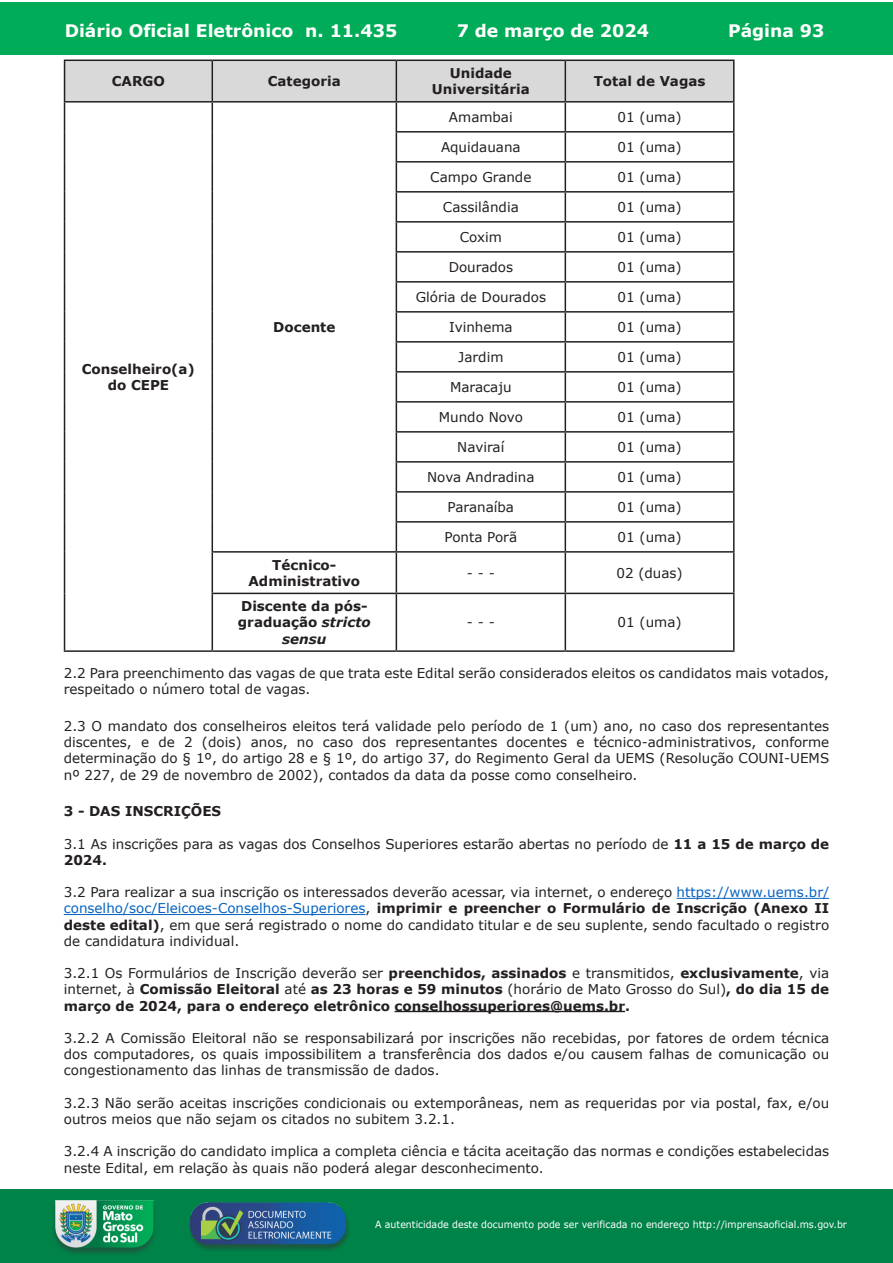
<style>
.page{position:relative;width:893px;height:1263px;background:#fff}
.page>*{position:absolute;margin:0;border:0;box-sizing:border-box;transform-origin:0 0}
.t1{font:700 17.25px "Verdana";color:#fff}
.t2{font:13.5px/16.2px "Verdana";color:#231f20}
.t3{font:700 13.5px/16.2px "Verdana";color:#231f20;text-align:center}
.t4{font:9.9px "Verdana";color:#fff;scale:.95 1}
.s1{font-style:italic}
.s2{font-weight:700}
.s3{color:#0563c1}
.s4{font-weight:400}
</style>
<div class="page">
<div style="left:0;top:2px;width:893px;height:53px;background:#00ac57"></div>
<div style="left:1px;top:1189px;width:892px;height:74px;background:#008349"></div>
<img style="left:49px;top:1198px;width:111px;height:61px">
<img style="left:185px;top:1201px;width:168px;height:54px">
<hr style="left:677px;top:898px;width:152px;height:1px;background:#0563c1">
<hr style="left:64px;top:914px;width:301px;height:1px;background:#0563c1">
<hr style="left:395px;top:1011px;width:230px;height:1px;background:#231f20">
<hr style="left:565px;top:60px;width:170px;height:1px;background:#231f20">
<hr style="left:565px;top:101px;width:170px;height:2px;background:#231f20">
<hr style="left:565px;top:131px;width:170px;height:2px;background:#231f20">
<hr style="left:565px;top:161px;width:170px;height:2px;background:#231f20">
<hr style="left:565px;top:191px;width:170px;height:2px;background:#231f20">
<hr style="left:565px;top:221px;width:170px;height:2px;background:#231f20">
<hr style="left:565px;top:251px;width:170px;height:2px;background:#231f20">
<hr style="left:565px;top:281px;width:170px;height:2px;background:#231f20">
<hr style="left:565px;top:311px;width:170px;height:2px;background:#231f20">
<hr style="left:565px;top:341px;width:170px;height:2px;background:#231f20">
<hr style="left:565px;top:371px;width:170px;height:2px;background:#231f20">
<hr style="left:565px;top:401px;width:170px;height:2px;background:#231f20">
<hr style="left:565px;top:431px;width:170px;height:2px;background:#231f20">
<hr style="left:565px;top:461px;width:170px;height:2px;background:#231f20">
<hr style="left:565px;top:491px;width:170px;height:2px;background:#231f20">
<hr style="left:565px;top:521px;width:170px;height:2px;background:#231f20">
<hr style="left:212px;top:551px;width:184px;height:2px;background:#231f20">
<hr style="left:396px;top:551px;width:169px;height:2px;background:#231f20">
<hr style="left:565px;top:551px;width:170px;height:2px;background:#231f20">
<hr style="left:212px;top:593px;width:184px;height:1px;background:#231f20">
<hr style="left:396px;top:593px;width:169px;height:1px;background:#231f20">
<hr style="left:565px;top:593px;width:170px;height:1px;background:#231f20">
<hr style="left:64px;top:650px;width:148px;height:2px;background:#231f20">
<hr style="left:212px;top:650px;width:184px;height:2px;background:#231f20">
<hr style="left:396px;top:650px;width:169px;height:2px;background:#231f20">
<hr style="left:565px;top:650px;width:170px;height:2px;background:#231f20">
<hr style="left:64px;top:522px;width:1px;height:30px;background:#231f20">
<hr style="left:64px;top:552px;width:1px;height:41px;background:#231f20">
<hr style="left:64px;top:593px;width:1px;height:57px;background:#231f20">
<hr style="left:733px;top:61px;width:2px;height:40px;background:#231f20">
<hr style="left:733px;top:103px;width:2px;height:28px;background:#231f20">
<hr style="left:733px;top:133px;width:2px;height:28px;background:#231f20">
<hr style="left:733px;top:163px;width:2px;height:28px;background:#231f20">
<hr style="left:733px;top:193px;width:2px;height:28px;background:#231f20">
<hr style="left:733px;top:223px;width:2px;height:28px;background:#231f20">
<hr style="left:733px;top:253px;width:2px;height:28px;background:#231f20">
<hr style="left:733px;top:283px;width:2px;height:28px;background:#231f20">
<hr style="left:733px;top:313px;width:2px;height:28px;background:#231f20">
<hr style="left:733px;top:343px;width:2px;height:28px;background:#231f20">
<hr style="left:733px;top:373px;width:2px;height:28px;background:#231f20">
<hr style="left:733px;top:403px;width:2px;height:28px;background:#231f20">
<hr style="left:733px;top:433px;width:2px;height:28px;background:#231f20">
<hr style="left:733px;top:463px;width:2px;height:28px;background:#231f20">
<hr style="left:733px;top:493px;width:2px;height:28px;background:#231f20">
<svg style="left:64px;top:60px;width:670px;height:491px"></svg>
<hr style="left:733px;top:523px;width:2px;height:28px;background:#231f20">
<hr style="left:212px;top:553px;width:1px;height:40px;background:#231f20">
<hr style="left:396px;top:553px;width:1px;height:40px;background:#231f20">
<hr style="left:565px;top:553px;width:1px;height:40px;background:#231f20">
<hr style="left:733px;top:553px;width:2px;height:40px;background:#231f20">
<hr style="left:212px;top:594px;width:1px;height:56px;background:#231f20">
<hr style="left:396px;top:594px;width:1px;height:56px;background:#231f20">
<hr style="left:565px;top:594px;width:1px;height:56px;background:#231f20">
<hr style="left:733px;top:594px;width:2px;height:56px;background:#231f20">
<p class="t1" style="left:65px;top:18px;width:334px">Diário Oficial Eletrônico n. 11.435</p>
<p class="t1" style="left:457px;top:18px;width:194px">7 de março de 2024</p>
<p class="t1" style="left:728px;top:18px;width:98px">Página 93</p>
<p class="t3" style="left:112px;top:73px;width:55px">CARGO</p>
<p class="t3" style="left:268px;top:73px;width:74px">Categoria</p>
<p class="t3" style="left:432px;top:65px;width:99px">Unidade<br>Universitária</p>
<p class="t3" style="left:594px;top:73px;width:113px">Total de Vagas</p>
<p class="t3" style="left:82px;top:360px;width:115px">Conselheiro(a) do CEPE</p>
<p class="t3" style="left:273px;top:319px;width:64px">Docente</p>
<p class="t3" style="left:248px;top:556px;width:113px">Técnico-<br>Administrativo</p>
<p class="t2" style="left:449px;top:109px;width:65px">Amambai</p>
<p class="t2" style="left:618px;top:109px;width:65px">01 (uma)</p>
<p class="t2" style="left:441px;top:139px;width:81px">Aquidauana</p>
<p class="t2" style="left:618px;top:139px;width:65px">01 (uma)</p>
<p class="t2" style="left:430px;top:169px;width:103px">Campo Grande</p>
<p class="t2" style="left:618px;top:169px;width:65px">01 (uma)</p>
<p class="t2" style="left:443px;top:199px;width:77px">Cassilândia</p>
<p class="t2" style="left:618px;top:199px;width:65px">01 (uma)</p>
<p class="t2" style="left:460px;top:229px;width:44px">Coxim</p>
<p class="t2" style="left:618px;top:229px;width:65px">01 (uma)</p>
<p class="t2" style="left:449px;top:259px;width:66px">Dourados</p>
<p class="t2" style="left:618px;top:259px;width:65px">01 (uma)</p>
<p class="t2" style="left:416px;top:289px;width:132px">Glória de Dourados</p>
<p class="t2" style="left:618px;top:289px;width:65px">01 (uma)</p>
<p class="t2" style="left:449px;top:319px;width:65px">Ivinhema</p>
<p class="t2" style="left:618px;top:319px;width:65px">01 (uma)</p>
<p class="t2" style="left:458px;top:349px;width:47px">Jardim</p>
<p class="t2" style="left:618px;top:349px;width:65px">01 (uma)</p>
<p class="t2" style="left:450px;top:379px;width:63px">Maracaju</p>
<p class="t2" style="left:618px;top:379px;width:65px">01 (uma)</p>
<p class="t2" style="left:439px;top:409px;width:86px">Mundo Novo</p>
<p class="t2" style="left:618px;top:409px;width:65px">01 (uma)</p>
<p class="t2" style="left:457px;top:439px;width:49px">Naviraí</p>
<p class="t2" style="left:618px;top:439px;width:65px">01 (uma)</p>
<p class="t2" style="left:427px;top:469px;width:109px">Nova Andradina</p>
<p class="t2" style="left:618px;top:469px;width:65px">01 (uma)</p>
<p class="t2" style="left:448px;top:499px;width:68px">Paranaíba</p>
<p class="t2" style="left:618px;top:499px;width:65px">01 (uma)</p>
<p class="t2" style="left:445px;top:529px;width:74px">Ponta Porã</p>
<p class="t2" style="left:618px;top:529px;width:65px">01 (uma)</p>
<p class="t2" style="left:467px;top:565px;width:29px">- - -</p>
<p class="t2" style="left:616px;top:565px;width:68px">02 (duas)</p>
<p class="t3" style="left:238px;top:598px;width:134px">Discente da pós&shy;graduação <span class="s1">stricto sensu</span></p>
<p class="t2" style="left:467px;top:614px;width:29px">- - -</p>
<p class="t2" style="left:618px;top:614px;width:65px">01 (uma)</p>
<p class="t2" style="left:64px;top:665px;width:767px">2.2 Para preenchimento das vagas de que trata este Edital serão considerados eleitos os candidatos mais votados, respeitado o número total de vagas.</p>
<p class="t2" style="left:64px;top:718px;width:767px;text-align:justify">2.3 O mandato dos conselheiros eleitos terá validade pelo período de 1 (um) ano, no caso dos representantes discentes, e de 2 (dois) anos, no caso dos representantes docentes e técnico-administrativos, conforme determinação do § 1º, do artigo 28 e § 1º, do artigo 37, do Regimento Geral da UEMS (Resolução COUNI-UEMS nº 227, de 29 de novembro de 2002), contados da data da posse como conselheiro.</p>
<p class="t3" style="left:64px;top:803px;width:159px">3 - DAS INSCRIÇÕES</p>
<p class="t2" style="left:64px;top:835px;width:767px">3.1 As inscrições para as vagas dos Conselhos Superiores estarão abertas no período de <span class="s2">11 a 15 de março de<br>2024.</span></p>
<p class="t2" style="left:64px;top:884px;width:767px;text-align:justify">3.2 Para realizar a sua inscrição os interessados deverão acessar, via internet, o endereço <span class="s3">https://www.uems.br/ conselho/soc/Eleicoes-Conselhos-Superiores</span>, <span class="s2">imprimir e preencher o Formulário de Inscrição (Anexo II deste edital)</span>, em que será registrado o nome do candidato titular e de seu suplente, sendo facultado o registro de candidatura individual.</p>
<p class="t3" style="left:64px;top:965px;width:767px;text-align:justify"><span class="s4">3.2.1 Os Formulários de Inscrição deverão ser</span> preenchidos, assinados <span class="s4">e transmitidos,</span> exclusivamente<span class="s4">, via internet, à</span> Comissão Eleitoral <span class="s4">até</span> as 23 horas e 59 minutos <span class="s4">(horário de Mato Grosso do Sul)</span>, do dia 15 de março de 2024, para o endereço eletrônico conselhossuperiores@uems.br.</p>
<p class="t2" style="left:64px;top:1030px;width:767px;text-align:justify">3.2.2 A Comissão Eleitoral não se responsabilizará por inscrições não recebidas, por fatores de ordem técnica dos computadores, os quais impossibilitem a transferência dos dados e/ou causem falhas de comunicação ou congestionamento das linhas de transmissão de dados.</p>
<p class="t2" style="left:64px;top:1094px;width:767px">3.2.3 Não serão aceitas inscrições condicionais ou extemporâneas, nem as requeridas por via postal, fax, e/ou outros meios que não sejam os citados no subitem 3.2.1.</p>
<p class="t2" style="left:64px;top:1143px;width:767px">3.2.4 A inscrição do candidato implica a completa ciência e tácita aceitação das normas e condições estabelecidas neste Edital, em relação às quais não poderá alegar desconhecimento.</p>
<p class="t4" style="left:375px;top:1218px;width:498px">A autenticidade deste documento pode ser verificada no endereço http://imprensaoficial.ms.gov.br</p>
</div>
